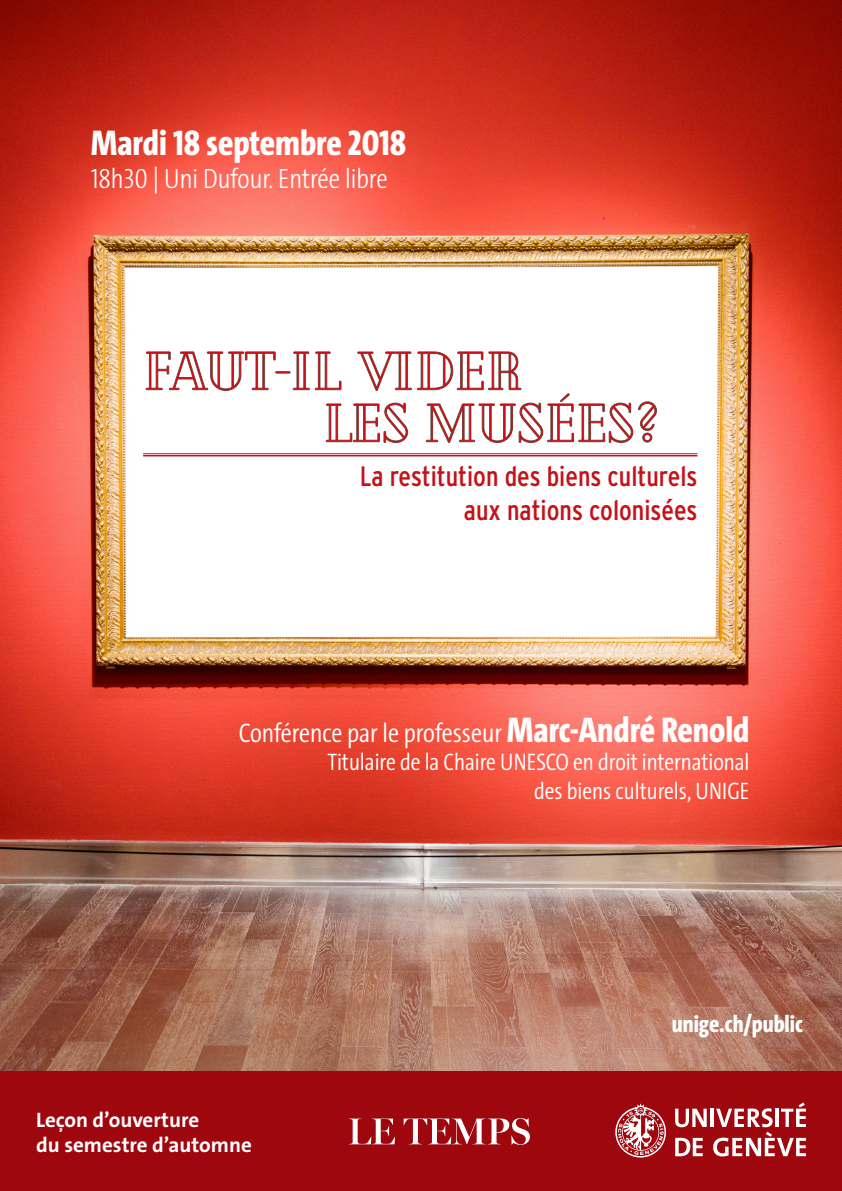
<style>
.page{position:relative;width:842px;height:1191px;background:#fff}
.page>*{position:absolute;margin:0;border:0;box-sizing:border-box;transform-origin:0 0}
.t1{font:54px "Cheque";color:#c4121a}
.t2{font:800 36px "The Sans Cd LF8";color:#fff}
.t3{font:condensed 28px/33.6px "Interstate";color:#c4121a;text-align:right}
.t4{font:300 28px "The Sans Cd LF3";color:#fff}
.t5{font:300 27px "The Sans Cd LF4";color:#fff}
.t6{font:300 24px/28.8px "The Sans Cd LF4";color:#fff;text-align:right}
.t7{font:800 24px "The Sans Cd LF8";color:#fff}
.thesans{font:700 21px "The Sans Os F";color:#fff}
.s1{font-family:"The Sans Cd LF8";font-weight:800;font-size:36px}
</style>
<div class="page">
<img style="left:0;top:0;width:842px;height:1071px">
<svg style="left:146px;top:351px;width:511px;height:92px"></svg>
<hr style="left:143px;top:455px;width:554px;height:1px;background:#c4121a">
<hr style="left:143px;top:453px;width:554px;height:1px;background:#c4121a">
<div style="left:0;top:1071px;width:842px;height:120px;background:#9d070d"></div>
<svg style="left:615px;top:1103px;width:51px;height:54px"></svg>
<svg style="left:675px;top:1108px;width:32px;height:19px"></svg>
<hr style="left:711px;top:1108px;width:3px;height:19px;background:#fff">
<svg style="left:675px;top:1137px;width:28px;height:19px"></svg>
<svg style="left:713px;top:1102px;width:93px;height:54px"></svg>
<svg style="left:349px;top:1118px;width:46px;height:26px"></svg>
<svg style="left:404px;top:1118px;width:126px;height:26px"></svg>
<p class="t2" style="left:91px;top:119px;width:317px">Mardi 18 septembre 2018</p>
<p class="t4" style="left:91px;top:161px;width:298px">18h30 | Uni Dufour. Entrée libre</p>
<p class="t1" style="left:143px;top:341px;width:381px">FAUT-IL VIDER</p>
<p class="t1" style="left:323px;top:393px;width:336px">LES MUSÉES?</p>
<p class="t3" style="left:360px;top:459px;width:339px">La restitution des biens culturels aux nations colonisées</p>
<p class="t5" style="left:239px;top:715px;width:512px">Conférence par le professeur <span class="s1">Marc-André Renold</span></p>
<p class="t6" style="left:327px;top:747px;width:423px">Titulaire de la Chaire UNESCO en droit international des biens culturels, UNIGE</p>
<p class="thesans" style="left:36px;top:1106px;width:164px">Leçon d’ouverture</p>
<p class="thesans" style="left:36px;top:1131px;width:217px">du semestre d’automne</p>
<p class="t7" style="left:672px;top:1008px;width:132px">unige.ch/public</p>
</div>
